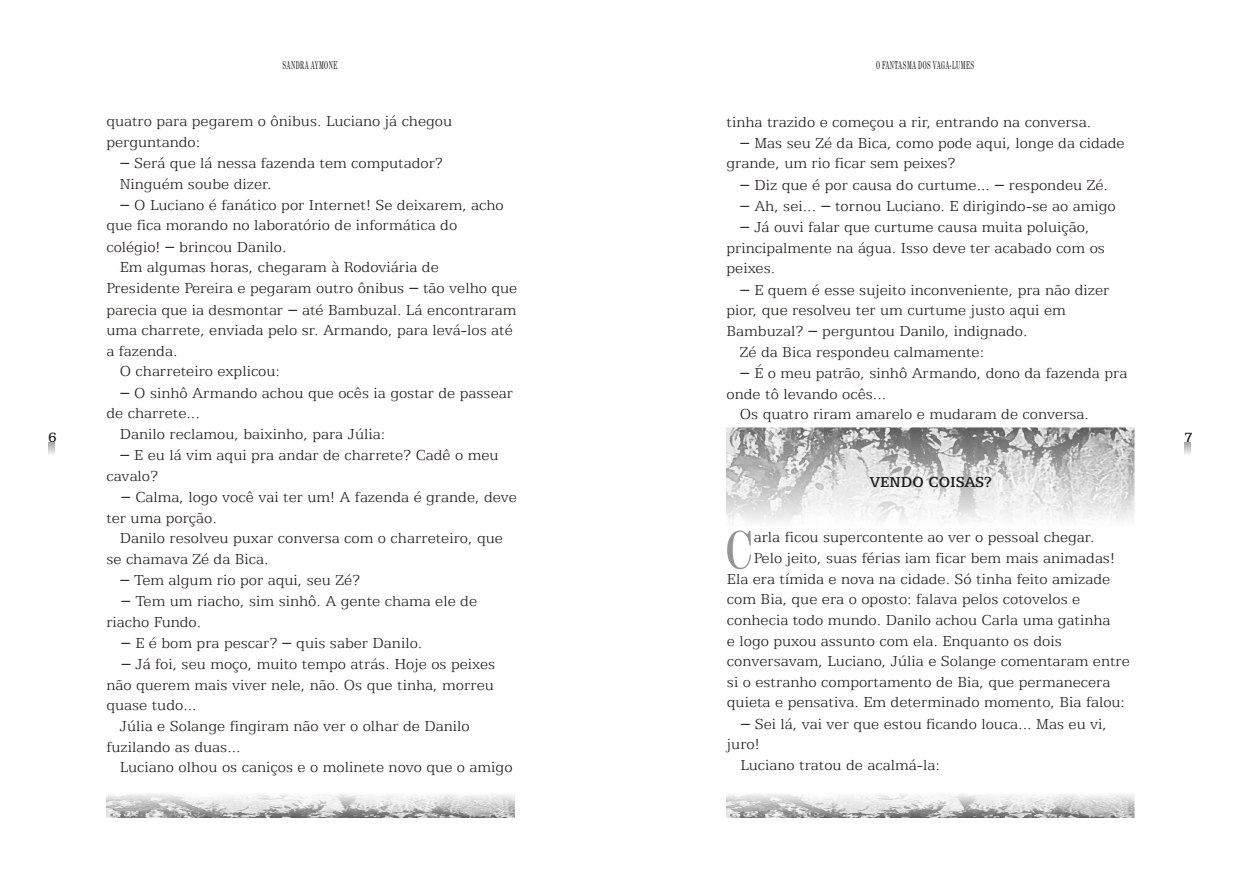
<style>
.page{position:relative;width:1242px;height:887px;background:#fff}
.page>*{position:absolute;margin:0;border:0;box-sizing:border-box;transform-origin:0 0}
.t1{font:53px "Century 725 Cn BT";color:#969494}
.t2{font:16.25px/20.6px "Egyptian 505 Lt BT";color:#1f1a17}
.t3{font:16.25px "Egyptian 505 Md BT";color:#1f1a17}
.t4{font:15px "Egyptian 505 Md BT";color:#1f1a17}
.t5{font:11.25px "Century 725 Cn BT";letter-spacing:.07em;color:#1f1a17;scale:.62 1}
.s1{font-family:"Playwright"}
</style>
<div class="page">
<img style="left:106px;top:794px;width:408px;height:23px">
<img style="left:726px;top:794px;width:408px;height:23px">
<svg style="left:1184px;top:442px;width:6px;height:12px"></svg>
<svg style="left:49px;top:442px;width:6px;height:12px"></svg>
<img style="left:726px;top:427px;width:408px;height:96px">
<p class="t5" style="left:282px;top:60px;width:90px">SANDRA AYMONE</p>
<p class="t5" style="left:876px;top:60px;width:160px">O FANTASMA DOS VAGA-LUMES</p>
<p class="t2" style="left:106px;top:111px;width:347px">quatro para pegarem o ônibus. Luciano já chegou perguntando:</p>
<p class="t2" style="left:120px;top:153px;width:324px"><span class="s1">-</span> Será que lá nessa fazenda tem computador?<br>Ninguém soube dizer.</p>
<p class="t2" style="left:120px;top:195px;width:385px"><span class="s1">-</span> O Luciano é fanático por Internet! Se deixarem, acho</p>
<p class="t2" style="left:106px;top:216px;width:352px">que fica morando no laboratório de informática do</p>
<p class="t2" style="left:106px;top:237px;width:182px">colégio! <span class="s1">-</span> brincou Danilo.</p>
<p class="t2" style="left:120px;top:257px;width:320px">Em algumas horas, chegaram à Rodoviária de</p>
<p class="t2" style="left:106px;top:279px;width:412px">Presidente Pereira e pegaram outro ônibus <span class="s1">-</span> tão velho que</p>
<p class="t2" style="left:106px;top:300px;width:411px">parecia que ia desmontar <span class="s1">-</span> até Bambuzal. Lá encontraram</p>
<p class="t2" style="left:106px;top:320px;width:408px">uma charrete, enviada pelo sr. Armando, para levá-los até</p>
<p class="t2" style="left:106px;top:341px;width:73px">a fazenda.</p>
<p class="t2" style="left:120px;top:362px;width:162px">O charreteiro explicou:</p>
<p class="t2" style="left:120px;top:383px;width:394px"><span class="s1">-</span> O sinhô Armando achou que ocês ia gostar de passear</p>
<p class="t2" style="left:106px;top:403px;width:95px">de charrete...</p>
<p class="t2" style="left:120px;top:424px;width:267px">Danilo reclamou, baixinho, para Júlia:</p>
<p class="t2" style="left:106px;top:445px;width:394px;text-indent:13px"><span class="s1">-</span> E eu lá vim aqui pra andar de charrete? Cadê o meu cavalo?</p>
<p class="t2" style="left:106px;top:487px;width:412px;text-indent:15px"><span class="s1">-</span> Calma, logo você vai ter um! A fazenda é grande, deve ter uma porção.</p>
<p class="t2" style="left:106px;top:528px;width:398px;text-indent:13px">Danilo resolveu puxar conversa com o charreteiro, que se chamava Zé da Bica.</p>
<p class="t2" style="left:120px;top:570px;width:242px"><span class="s1">-</span> Tem algum rio por aqui, seu Zé?</p>
<p class="t2" style="left:106px;top:591px;width:372px;text-indent:15px"><span class="s1">-</span> Tem um riacho, sim sinhô. A gente chama ele de riacho Fundo.</p>
<p class="t2" style="left:121px;top:633px;width:303px"><span class="s1">-</span> E é bom pra pescar? <span class="s1">-</span> quis saber Danilo.</p>
<p class="t2" style="left:121px;top:654px;width:376px"><span class="s1">-</span> Já foi, seu moço, muito tempo atrás. Hoje os peixes</p>
<p class="t2" style="left:106px;top:675px;width:389px">não querem mais viver nele, não. Os que tinha, morreu</p>
<p class="t2" style="left:106px;top:695px;width:92px">quase tudo...</p>
<p class="t2" style="left:120px;top:716px;width:351px">Júlia e Solange fingiram não ver o olhar de Danilo</p>
<p class="t2" style="left:106px;top:737px;width:136px">fuzilando as duas...</p>
<p class="t2" style="left:120px;top:757px;width:394px">Luciano olhou os caniços e o molinete novo que o amigo</p>
<p class="t2" style="left:726px;top:112px;width:366px">tinha trazido e começou a rir, entrando na conversa.</p>
<p class="t2" style="left:726px;top:133px;width:399px;text-indent:13px"><span class="s1">-</span> Mas seu Zé da Bica, como pode aqui, longe da cidade grande, um rio ficar sem peixes?</p>
<p class="t2" style="left:740px;top:175px;width:369px"><span class="s1">-</span> Diz que é por causa do curtume... <span class="s1">-</span> respondeu Zé.</p>
<p class="t2" style="left:740px;top:196px;width:377px"><span class="s1">-</span> Ah, sei... <span class="s1">-</span> tornou Luciano. E dirigindo-se ao amigo</p>
<p class="t2" style="left:726px;top:217px;width:380px;text-indent:13px"><span class="s1">-</span> Já ouvi falar que curtume causa muita poluição, principalmente na água. Isso deve ter acabado com os peixes.</p>
<p class="t2" style="left:740px;top:280px;width:371px"><span class="s1">-</span> E quem é esse sujeito inconveniente, pra não dizer</p>
<p class="t2" style="left:726px;top:300px;width:341px">pior, que resolveu ter um curtume justo aqui em</p>
<p class="t2" style="left:726px;top:322px;width:302px">Bambuzal? <span class="s1">-</span> perguntou Danilo, indignado.</p>
<p class="t2" style="left:740px;top:342px;width:246px">Zé da Bica respondeu calmamente:</p>
<p class="t2" style="left:740px;top:363px;width:389px"><span class="s1">-</span> É o meu patrão, sinhô Armando, dono da fazenda pra</p>
<p class="t2" style="left:726px;top:384px;width:161px">onde tô levando ocês...</p>
<p class="t2" style="left:740px;top:405px;width:350px">Os quatro riram amarelo e mudaram de conversa.</p>
<p class="t4" style="left:48px;top:430px;width:10px">6</p>
<p class="t4" style="left:1183px;top:430px;width:10px">7</p>
<p class="t3" style="left:869px;top:475px;width:124px">VENDO COISAS?</p>
<h1 class="t1" style="left:725px;top:528px;width:29px">C</h1>
<p class="t2" style="left:753px;top:527px;width:342px">arla ficou supercontente ao ver o pessoal chegar.</p>
<p class="t2" style="left:753px;top:548px;width:363px">Pelo jeito, suas férias iam ficar bem mais animadas!</p>
<p class="t2" style="left:727px;top:569px;width:385px">Ela era tímida e nova na cidade. Só tinha feito amizade</p>
<p class="t2" style="left:727px;top:589px;width:355px">com Bia, que era o oposto: falava pelos cotovelos e</p>
<p class="t2" style="left:727px;top:610px;width:385px">conhecia todo mundo. Danilo achou Carla uma gatinha</p>
<p class="t2" style="left:727px;top:630px;width:336px">e logo puxou assunto com ela. Enquanto os dois</p>
<p class="t2" style="left:727px;top:651px;width:404px">conversavam, Luciano, Júlia e Solange comentaram entre</p>
<p class="t2" style="left:727px;top:672px;width:385px">si o estranho comportamento de Bia, que permanecera</p>
<p class="t2" style="left:727px;top:692px;width:399px">quieta e pensativa. Em determinado momento, Bia falou:</p>
<p class="t2" style="left:740px;top:713px;width:368px"><span class="s1">-</span> Sei lá, vai ver que estou ficando louca... Mas eu vi,</p>
<p class="t2" style="left:727px;top:734px;width:34px">juro!</p>
<p class="t2" style="left:740px;top:755px;width:201px">Luciano tratou de acalmá-la:</p>
</div>
